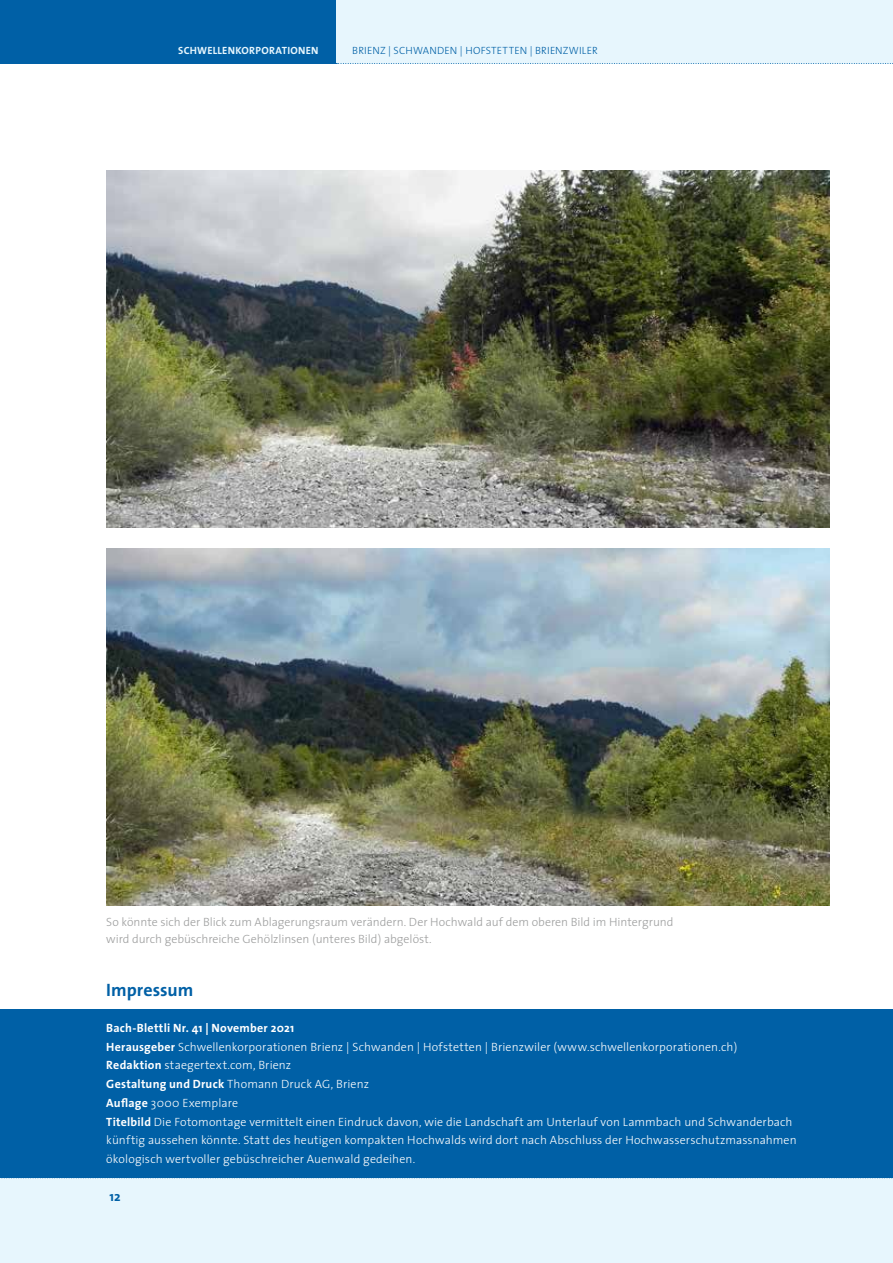
<style>
.page{position:relative;width:893px;height:1263px;background:#fff}
.page>*{position:absolute;margin:0;border:0;box-sizing:border-box;transform-origin:0 0}
.t1{font:700 18px "The Sans";color:#0060a6}
.t2{font:700 13.5px "The Sans";color:#0060a6}
.t3{font:300 12px/18.8px "The Sans";letter-spacing:.01em;color:#fff}
.t4{font:300 12px/16.5px "The Sans";color:#9d9e9e}
.t5{font:300 10.5px "The Sans";letter-spacing:.015em;color:#0060a6}
.t6{font:700 10.5px "The Sans";letter-spacing:.025em;color:#e7f6fd}
.s1{font-weight:700}
</style>
<div class="page">
<div style="left:242px;top:0;width:651px;height:64px;background:#e7f6fd"></div>
<div style="left:0;top:0;width:336px;height:64px;background:#0060a6"></div>
<svg style="left:336px;top:63px;width:557px;height:1px"></svg>
<div style="left:0;top:1178px;width:893px;height:85px;background:#e7f6fd"></div>
<svg style="left:0;top:1177px;width:893px;height:1px"></svg>
<div style="left:0;top:1009px;width:893px;height:168px;background:#0060a6"></div>
<img style="left:106px;top:170px;width:723px;height:357px">
<img style="left:106px;top:548px;width:723px;height:357px">
<p class="t6" style="left:178px;top:41px;width:142px">SCHWELLENKORPORATIONEN</p>
<p class="t5" style="left:352px;top:42px;width:247px">BRIENZ | SCHWANDEN | HOFSTETTEN | BRIENZWILER</p>
<p class="t4" style="left:106px;top:913px;width:569px">So könnte sich der Blick zum Ablagerungsraum verändern. Der Hochwald auf dem oberen Bild im Hintergrund wird durch gebüschreiche Gehölzlinsen (unteres Bild) abgelöst.</p>
<h1 class="t1" style="left:106px;top:974px;width:89px">Impressum</h1>
<p class="t3" style="left:106px;top:1018px;width:692px"><span class="s1">Bach-Blettli Nr. 41 | November 2021<br>Herausgeber</span> Schwellenkorporationen Brienz | Schwanden | Hofstetten | Brienzwiler (www.schwellenkorporationen.ch)<br><span class="s1">Redaktion</span> staegertext.com, Brienz<br><span class="s1">Gestaltung und Druck</span> Thomann Druck AG, Brienz<br><span class="s1">Auflage</span> 3000 Exemplare<br><span class="s1">Titelbild</span> Die Fotomontage vermittelt einen Eindruck davon, wie die Landschaft am Unterlauf von Lammbach und Schwanderbach künftig aussehen könnte. Statt des heutigen kompakten Hochwalds wird dort nach Abschluss der Hochwasserschutzmassnahmen ökologisch wertvoller gebüschreicher Auenwald gedeihen.</p>
<p class="t2" style="left:109px;top:1185px;width:13px">12</p>
</div>
